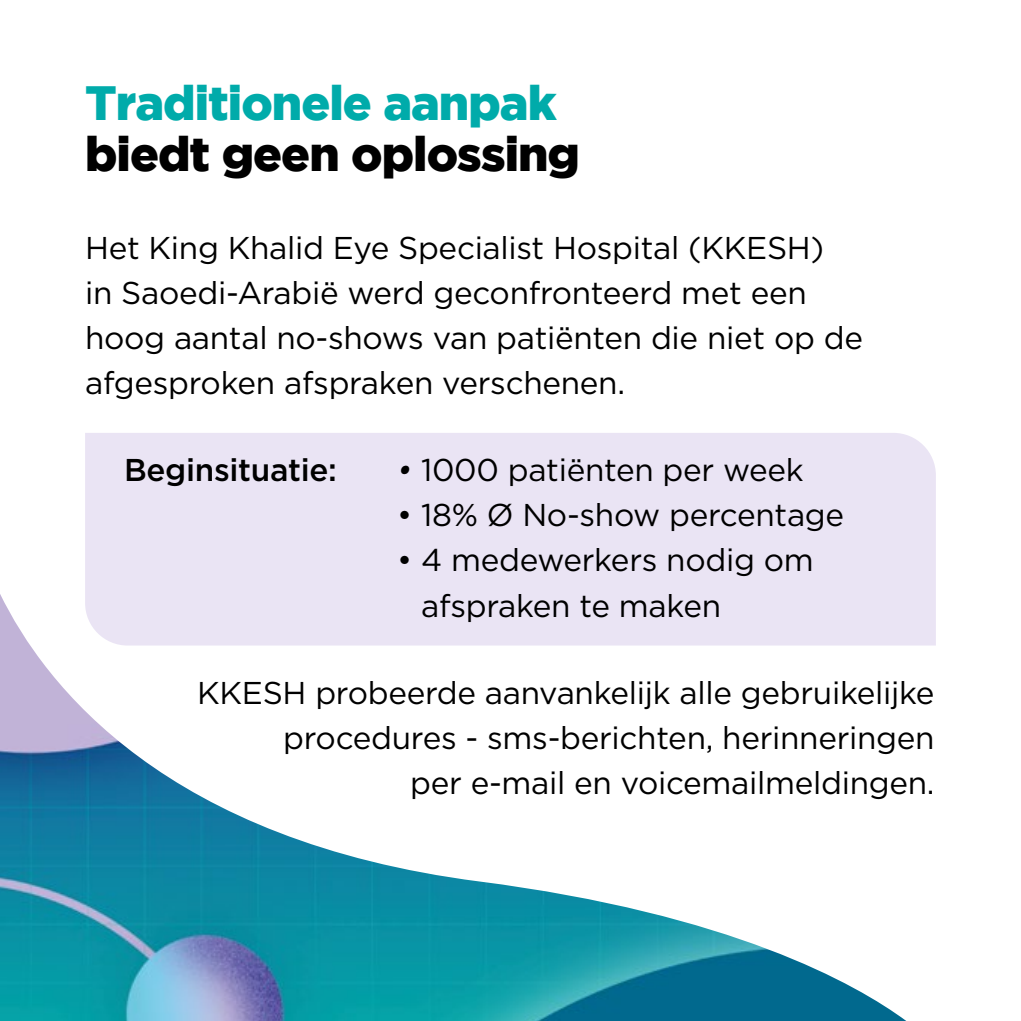
<style>
.page{position:relative;width:1021px;height:1021px;background:#fff}
.page>*{position:absolute;margin:0;border:0;box-sizing:border-box;transform-origin:0 0}
.t1{font:900 48px "Gotham";letter-spacing:-.02em;color:#00abaa}
.t2{font:900 48px "Gotham";letter-spacing:-.02em;color:#000}
.t3{font:31.5px/45px "Gotham";letter-spacing:-.01em;color:#000}
.t4{font:500 31.5px "Gotham";letter-spacing:-.01em;color:#000}
.s1{font-style:italic}
</style>
<div class="page">
<img style="left:0;top:594px;width:906px;height:426px">
<div style="left:85px;top:433px;width:850px;height:212px;background:#eae4f4"></div>
<h1 class="t1" style="left:85px;top:75px;width:473px">Traditionele aanpak</h1>
<h1 class="t2" style="left:85px;top:126px;width:496px">biedt geen oplossing</h1>
<p class="t3" style="left:85px;top:224px;width:779px">Het King Khalid Eye Specialist Hospital (KKESH)<br>in Saoedi-Arabië werd geconfronteerd met een hoog aantal no-shows van patiënten die niet op de afgesproken afspraken verschenen.</p>
<p class="t4" style="left:124px;top:449px;width:214px">Beginsituatie:</p>
<p class="t3" style="left:397px;top:447px;width:408px"><span class="s1">•</span> 1000 patiënten per week</p>
<p class="t3" style="left:397px;top:492px;width:448px">• 18% Ø No-show percentage</p>
<p class="t3" style="left:421px;top:537px;width:394px;text-indent:-24px">• 4 medewerkers nodig om afspraken te maken</p>
<p class="t3" style="left:197px;top:669px;width:738px;text-align:right">KKESH probeerde aanvankelijk alle gebruikelijke procedures - sms-berichten, herinneringen<br>per e-mail en voicemailmeldingen.</p>
</div>
